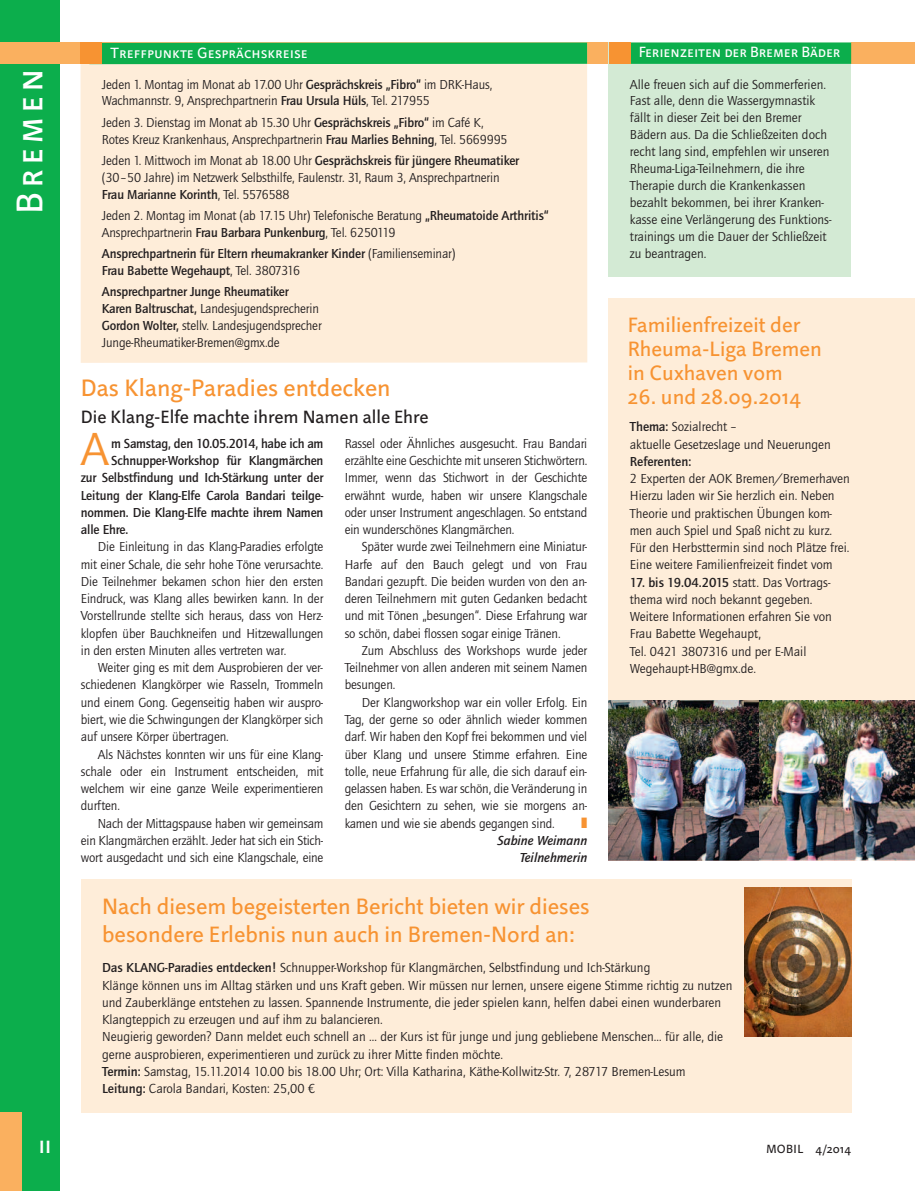
<style>
.page{position:relative;width:915px;height:1191px;background:#fff}
.page>*{position:absolute;margin:0;border:0;box-sizing:border-box;transform-origin:0 0}
.t1{font:48.15px "Quay Sans ITC";color:#f79332}
.t2{font:37.5px "Linotype Projekt SC";letter-spacing:.1em;color:#fff}
.t3{font:24px "Linotype Projekt";color:#f79332}
.t4{font:22.5px/28.5px "Linotype Projekt";color:#f79332}
.t5{font:21px/24px "Linotype Projekt";color:#f79332}
.t6{font:18px "Linotype Projekt";color:#231f20}
.t7{font:700 18px "Linotype Projekt";color:#fff}
.t8{font:15px "Linotype Projekt SC";color:#fff}
.t9{font:13.5px/17.2px "Quay Sans ITC";color:#231f20}
.t10{font:500 13.5px/17px "Quay Sans ITC";letter-spacing:-.01em;color:#231f20}
.t11{font:italic 500 13.5px/17.2px "Quay Sans ITC";color:#231f20;text-align:right}
.t12{font:12px "Linotype Projekt";letter-spacing:.015em;color:#231f20}
.s1{font-weight:500}
.s2{font-weight:400}
</style>
<div class="page">
<div style="left:81px;top:879px;width:769px;height:234px;background:#feedd9"></div>
<div style="left:0;top:0;width:60px;height:1191px;background:#0cae4c"></div>
<div style="left:0;top:1113px;width:21px;height:78px;background:#fab05f"></div>
<div style="left:0;top:43px;width:914px;height:21px;background:#fab05f"></div>
<div style="left:80px;top:43px;width:507px;height:320px;background:#feedd9"></div>
<div style="left:89px;top:43px;width:498px;height:21px;background:#0cae4c"></div>
<div style="left:81px;top:43px;width:21px;height:21px;background:#f79332"></div>
<img style="left:744px;top:888px;width:106px;height:148px">
<div style="left:608px;top:298px;width:306px;height:562px;background:#feedd9"></div>
<img style="left:608px;top:700px;width:151px;height:160px">
<img style="left:759px;top:700px;width:155px;height:160px">
<div style="left:608px;top:43px;width:242px;height:234px;background:#d3ead4"></div>
<div style="left:617px;top:43px;width:233px;height:21px;background:#0cae4c"></div>
<div style="left:608px;top:43px;width:22px;height:21px;background:#f79332"></div>
<h2 class="t2" style="left:17px;top:214px;width:147px;rotate:-90deg">Bremen</h2>
<p class="t8" style="left:111px;top:47px;width:199px">Treffpunkte Gesprächskreise</p>
<p class="t9" style="left:102px;top:77px;width:392px">Jeden 1. Montag im Monat ab 17.00 Uhr <span class="s1">Gesprächskreis „Fibro“</span> im DRK-Haus,<br>Wachmannstr. 9, Ansprechpartnerin <span class="s1">Frau Ursula Hüls</span>, Tel. 217955</p>
<p class="t9" style="left:102px;top:115px;width:407px">Jeden 3. Dienstag im Monat ab 15.30 Uhr <span class="s1">Gesprächskreis „Fibro“</span> im Café K,<br>Rotes Kreuz Krankenhaus, Ansprechpartnerin <span class="s1">Frau Marlies Behning</span>, Tel. 5669995</p>
<p class="t9" style="left:102px;top:153px;width:419px">Jeden 1. Mittwoch im Monat ab 18.00 Uhr <span class="s1">Gesprächskreis für jüngere Rheumatiker </span>(30–50 Jahre) im Netzwerk Selbsthilfe, Faulenstr. 31, Raum 3, Ansprechpartnerin<br><span class="s1">Frau Marianne Korinth</span>, Tel. 5576588</p>
<p class="t9" style="left:102px;top:208px;width:448px">Jeden 2. Montag im Monat (ab 17.15 Uhr) Telefonische Beratung <span class="s1">„Rheumatoide Arthritis“<br></span>Ansprechpartnerin <span class="s1">Frau Barbara Punkenburg</span>, Tel. 6250119</p>
<p class="t10" style="left:102px;top:246px;width:355px">Ansprechpartnerin für Eltern rheumakranker Kinder <span class="s2">(Familienseminar)<br></span>Frau Babette Wegehaupt<span class="s2">, Tel. 3807316</span></p>
<p class="t9" style="left:102px;top:284px;width:221px"><span class="s1">Ansprechpartner Junge Rheumatiker Karen Baltruschat,</span> Landesjugendsprecherin <span class="s1">Gordon Wolter,</span> stellv. Landesjugendsprecher Junge-Rheumatiker-Bremen@gmx.de</p>
<h3 class="t3" style="left:81px;top:380px;width:311px">Das Klang-Paradies entdecken</h3>
<h3 class="t6" style="left:81px;top:410px;width:349px">Die Klang-Elfe machte ihrem Namen alle Ehre</h3>
<h1 class="t1" style="left:81px;top:430px;width:30px">A</h1>
<p class="t10" style="left:111px;top:436px;width:214px">m Samstag, den 10.05.2014, habe ich am</p>
<p class="t9" style="left:344px;top:436px;width:244px;text-align:justify">Rassel oder Ähnliches ausgesucht. Frau Bandari erzählte eine Geschichte mit unseren Stichwörtern.<br>Immer, wenn das Stichwort in der Geschichte erwähnt wurde, haben wir unsere Klangschale oder unser Instrument angeschlagen. So entstand ein wunderschönes Klangmärchen.</p>
<p class="t9" style="left:344px;top:539px;width:244px;text-align:justify;text-indent:17px">Später wurde zwei Teilnehmern eine Miniatur-Harfe auf den Bauch gelegt und von Frau Bandari gezupft. Die beiden wurden von den an&shy;deren Teilnehmern mit guten Gedanken bedacht und mit Tönen „besungen“. Diese Erfahrung war so schön, dabei flossen sogar einige Tränen.</p>
<p class="t9" style="left:344px;top:643px;width:244px;text-align:justify;text-indent:17px">Zum Abschluss des Workshops wurde jeder Teilnehmer von allen anderen mit seinem Namen besungen.</p>
<p class="t9" style="left:344px;top:694px;width:244px;text-align:justify;text-indent:17px">Der Klangworkshop war ein voller Erfolg. Ein Tag, der gerne so oder ähnlich wieder kommen darf. Wir haben den Kopf frei bekommen und viel über Klang und unsere Stimme erfahren. Eine tolle, neue Erfahrung für alle, die sich darauf ein&shy;gelassen haben. Es war schön, die Veränderung in den Gesichtern zu sehen, wie sie morgens an&shy;kamen und wie sie abends gegangen sind.</p>
<p class="t11" style="left:497px;top:832px;width:91px">Sabine Weimann<br>Teilnehmerin</p>
<p class="t10" style="left:111px;top:453px;width:213px">Schnupper-Workshop für Klangmärchen</p>
<p class="t10" style="left:81px;top:470px;width:244px">zur Selbstfindung und Ich-Stärkung unter der</p>
<p class="t10" style="left:81px;top:488px;width:244px">Leitung der Klang-Elfe Carola Bandari teilge-</p>
<p class="t10" style="left:81px;top:505px;width:244px">nommen. Die Klang-Elfe machte ihrem Namen</p>
<p class="t10" style="left:81px;top:522px;width:49px">alle Ehre.</p>
<p class="t9" style="left:81px;top:539px;width:244px;text-align:justify;text-indent:17px">Die Einleitung in das Klang-Paradies erfolgte mit einer Schale, die sehr hohe Töne verursachte.<br>Die Teilnehmer bekamen schon hier den ersten Eindruck, was Klang alles bewirken kann. In der Vorstellrunde stellte sich heraus, dass von Herz&shy;klopfen über Bauchkneifen und Hitzewallungen in den ersten Minuten alles vertreten war.</p>
<p class="t9" style="left:81px;top:660px;width:244px;text-align:justify;text-indent:17px">Weiter ging es mit dem Ausprobieren der ver&shy;schiedenen Klangkörper wie Rasseln, Trommeln und einem Gong. Gegenseitig haben wir auspro&shy;biert, wie die Schwingungen der Klangkörper sich auf unsere Körper übertragen.</p>
<p class="t9" style="left:81px;top:746px;width:244px;text-align:justify;text-indent:17px">Als Nächstes konnten wir uns für eine Klang&shy;schale oder ein Instrument entscheiden, mit welchem wir eine ganze Weile experimentieren durften.</p>
<p class="t9" style="left:81px;top:815px;width:244px;text-align:justify;text-indent:17px">Nach der Mittagspause haben wir gemeinsam ein Klangmärchen erzählt. Jeder hat sich ein Stich&shy;wort ausgedacht und sich eine Klangschale, eine</p>
<p class="t8" style="left:638px;top:47px;width:203px">Ferienzeiten der Bremer Bäder</p>
<p class="t9" style="left:629px;top:77px;width:203px">Alle freuen sich auf die Sommerferien.<br>Fast alle, denn die Wassergymnastik fällt in dieser Zeit bei den Bremer Bädern aus. Da die Schließzeiten doch recht lang sind, empfehlen wir unseren Rheuma-Liga-Teilnehmern, die ihre Therapie durch die Krankenkassen bezahlt bekommen, bei ihrer Kranken&shy;kasse eine Verlängerung des Funktions&shy;trainings um die Dauer der Schließzeit zu beantragen.</p>
<h3 class="t5" style="left:627px;top:315px;width:195px">Familienfreizeit der<br>Rheuma-Liga Bremen in Cuxhaven vom</h3>
<h3 class="t5" style="left:627px;top:387px;width:175px">26. und 28.09.2014</h3>
<p class="t9" style="left:629px;top:419px;width:202px"><span class="s1">Thema:</span> Sozialrecht –<br>aktuelle Gesetzeslage und Neuerungen</p>
<p class="t10" style="left:629px;top:454px;width:63px">Referenten:</p>
<p class="t9" style="left:629px;top:471px;width:221px">2 Experten der AOK Bremen/Bremerhaven Hierzu laden wir Sie herzlich ein. Neben Theorie und praktischen Übungen kom&shy;men auch Spiel und Spaß nicht zu kurz.<br>Für den Herbsttermin sind noch Plätze frei.<br>Eine weitere Familienfreizeit findet vom</p>
<p class="t9" style="left:629px;top:574px;width:203px"><span class="s1">17. bis 19.04.2015</span> statt. Das Vortrags&shy;thema wird noch bekannt gegeben.<br>Weitere Informationen erfahren Sie von<br>Frau Babette Wegehaupt,<br>Tel. 0421 3807316 und per E-Mail<br>Wegehaupt-HB@gmx.de.</p>
<h3 class="t4" style="left:102px;top:894px;width:489px">Nach diesem begeisterten Bericht bieten wir dieses besondere Erlebnis nun auch in Bremen-Nord an:</h3>
<p class="t9" style="left:102px;top:960px;width:631px"><span class="s1">Das KLANG-Paradies entdecken!</span> Schnupper-Workshop für Klangmärchen, Selbstfindung und Ich-Stärkung<br>Klänge können uns im Alltag stärken und uns Kraft geben. Wir müssen nur lernen, unsere eigene Stimme richtig zu nutzen und Zauberklänge entstehen zu lassen. Spannende Instrumente, die jeder spielen kann, helfen dabei einen wunderbaren Klangteppich zu erzeugen und auf ihm zu balancieren.<br>Neugierig geworden? Dann meldet euch schnell an … der Kurs ist für junge und jung gebliebene Menschen… für alle, die gerne ausprobieren, experimentieren und zurück zu ihrer Mitte finden möchte.<br><span class="s1">Termin:</span> Samstag, 15.11.2014 10.00 bis 18.00 Uhr; Ort: Villa Katharina, Käthe-Kollwitz-Str. 7, 28717 Bremen-Lesum <span class="s1">Leitung:</span> Carola Bandari, Kosten: 25,00 €</p>
<h3 class="t7" style="left:39px;top:1140px;width:13px">II</h3>
<p class="t12" style="left:766px;top:1144px;width:86px">MOBIL 4/2014</p>
</div>
